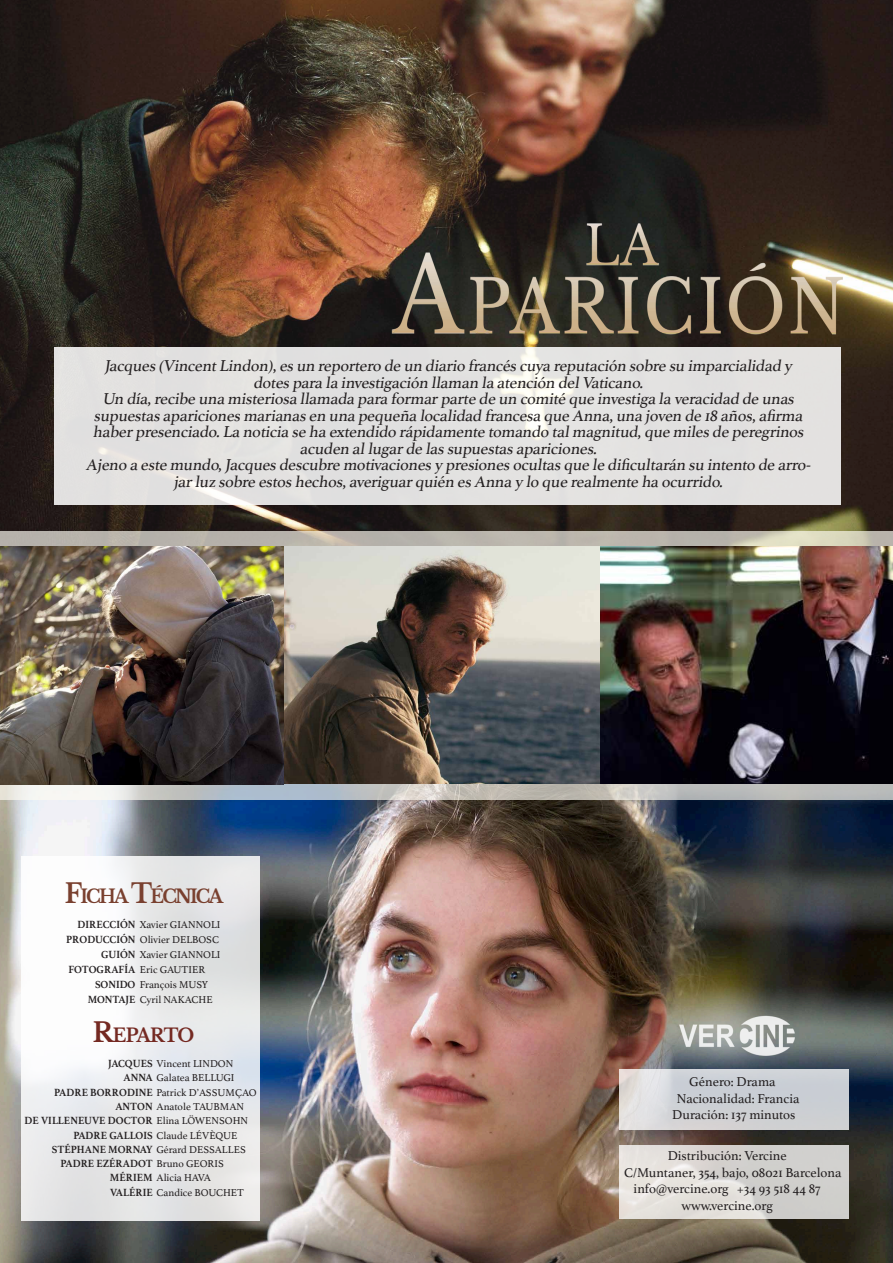
<style>
.page{position:relative;width:893px;height:1263px;background:#fff}
.page>*{position:absolute;margin:0;border:0;box-sizing:border-box;transform-origin:0 0}
.t1{font:700 18.6px "Libre Baskerville";letter-spacing:-.1em;color:#79402f;scale:.96 1}
.t2{font:700 18.6px "Libre Baskerville";color:#742922;scale:.96 1}
.t3{font:16.5px/16.5px "Athelas";color:#231f20;text-align:center}
.t4{font:13.5px "Athelas";color:#231f20}
.t5{font:700 10.95px "Athelas";color:#231f20;scale:.96 1}
.t6{font:10.5px "Athelas";color:#231f20}
.s1{font-size:26.55px}
.s2{font-weight:700;font-size:10.95px}
.s3{font-weight:400;font-size:10.5px}
</style>
<div class="page">
<img style="left:0;top:799px;width:893px;height:464px">
<img style="left:0;top:0;width:893px;height:531px">
<svg style="left:0;top:531px;width:893px;height:268px;background:#bfbdb7"></svg>
<img style="left:284px;top:546px;width:609px;height:238px">
<div style="left:54px;top:347px;width:786px;height:158px;background:#e3e1e0"></div>
<svg style="left:22px;top:856px;width:238px;height:364px;fill:#e9eaeb"></svg>
<div style="left:619px;top:1069px;width:229px;height:60px;background:linear-gradient(to right,#dddcdd,#c6cad0)"></div>
<svg style="left:619px;top:1145px;width:229px;height:73px;background:#dad8d4"></svg>
<div style="left:602px;top:971px;width:193px;height:122px;background:#fff;opacity:.8"></div>
<img style="left:676px;top:1005px;width:131px;height:53px">
<img style="left:0;top:546px;width:284px;height:238px">
<img style="left:284px;top:166px;width:609px;height:200px">
<p class="t3" style="left:104px;top:357px;width:693px">Jacques(VincentLindon),esun reportero de un diario francéscuya reputación sobre su imparcialidad y dotespara la investigación llaman la atención delVaticano.</p>
<p class="t3" style="left:93px;top:390px;width:716px">Un día,recibe una misteriosa llamada para formarparte de un comité que investiga la veracidad de unas supuestasaparicionesmarianasen una pequeña localidad francesa que Anna,una joven de 18 años,afirma haberpresenciado.La noticia se ha extendido rápidamente tomando talmagnitud,que milesde peregrinos acuden allugarde lassupuestasapariciones.</p>
<p class="t3" style="left:86px;top:456px;width:730px">Ajeno a este mundo,Jacquesdescubre motivacionesy presionesocultasque le dificultarán su intento de arro&shy;jarluzsobre estoshechos,averiguarquién esAnna y lo que realmente ha ocurrido.</p>
<p class="t1" style="left:65px;top:885px;width:167px"><span class="s1">F</span>ICHA <span class="s1">T</span>ÉCNICA</p>
<p class="t6" style="left:78px;top:916px;width:144px"><span class="s2">DIRECCIÓN</span> Xavier GIANNOLI</p>
<p class="t6" style="left:66px;top:931px;width:155px"><span class="s2">PRODUCCIÓN</span> Olivier DELBOSC</p>
<p class="t6" style="left:101px;top:946px;width:121px"><span class="s2">GUIÓN</span> Xavier GIANNOLI</p>
<p class="t6" style="left:68px;top:961px;width:138px"><span class="s2">FOTOGRAFÍA</span> Eric GAUTIER</p>
<p class="t6" style="left:95px;top:976px;width:115px"><span class="s2">SONIDO</span> François MUSY</p>
<p class="t6" style="left:88px;top:991px;width:126px"><span class="s2">MONTAJE</span> Cyril NAKACHE</p>
<p class="t2" style="left:93px;top:1024px;width:107px"><span class="s1">R</span>EPART O</p>
<p class="t6" style="left:108px;top:1055px;width:127px"><span class="s2">JACQUES</span> Vincent LINDON</p>
<p class="t6" style="left:123px;top:1070px;width:112px"><span class="s2">ANNA</span> Galatea BELLUGI</p>
<p class="t6" style="left:54px;top:1084px;width:204px"><span class="s2">PADRE BORRODINE</span> Patrick D’ASSUMÇAO</p>
<p class="t6" style="left:115px;top:1098px;width:130px"><span class="s2">ANTON</span> Anatole TAUBMAN</p>
<p class="t5" style="left:25px;top:1112px;width:234px">DE VILLENEUVE DOCTOR <span class="s3">Elina LÖWENSOHN</span></p>
<p class="t6" style="left:73px;top:1127px;width:166px"><span class="s2">PADRE GALLOIS</span> Claude LÉVÈQUE</p>
<p class="t6" style="left:52px;top:1141px;width:195px"><span class="s2">STÉPHANE MORNAY</span> Gérard DESSALLES</p>
<p class="t5" style="left:61px;top:1154px;width:172px">PADRE EZÉRADOT <span class="s3">Bruno GEORIS</span></p>
<p class="t6" style="left:110px;top:1169px;width:103px"><span class="s2">MÉRIEM</span> Alicia HAVA</p>
<p class="t6" style="left:110px;top:1184px;width:136px"><span class="s2">VALÉRIE</span> Candice BOUCHET</p>
<p class="t4" style="left:689px;top:1071px;width:88px">Género: Drama</p>
<p class="t4" style="left:677px;top:1087px;width:124px">Nacionalidad: Francia</p>
<p class="t4" style="left:672px;top:1104px;width:125px">Duración: 137 minutos</p>
<p class="t4" style="left:668px;top:1145px;width:120px">Distribución: Vercine</p>
<p class="t4" style="left:624px;top:1161px;width:219px">C/Muntaner, 354, bajo, 08021 Barcelona</p>
<p class="t4" style="left:634px;top:1178px;width:188px">info@vercine.org +34 93 518 44 87</p>
<p class="t4" style="left:681px;top:1194px;width:93px">www.vercine.org</p>
</div>
